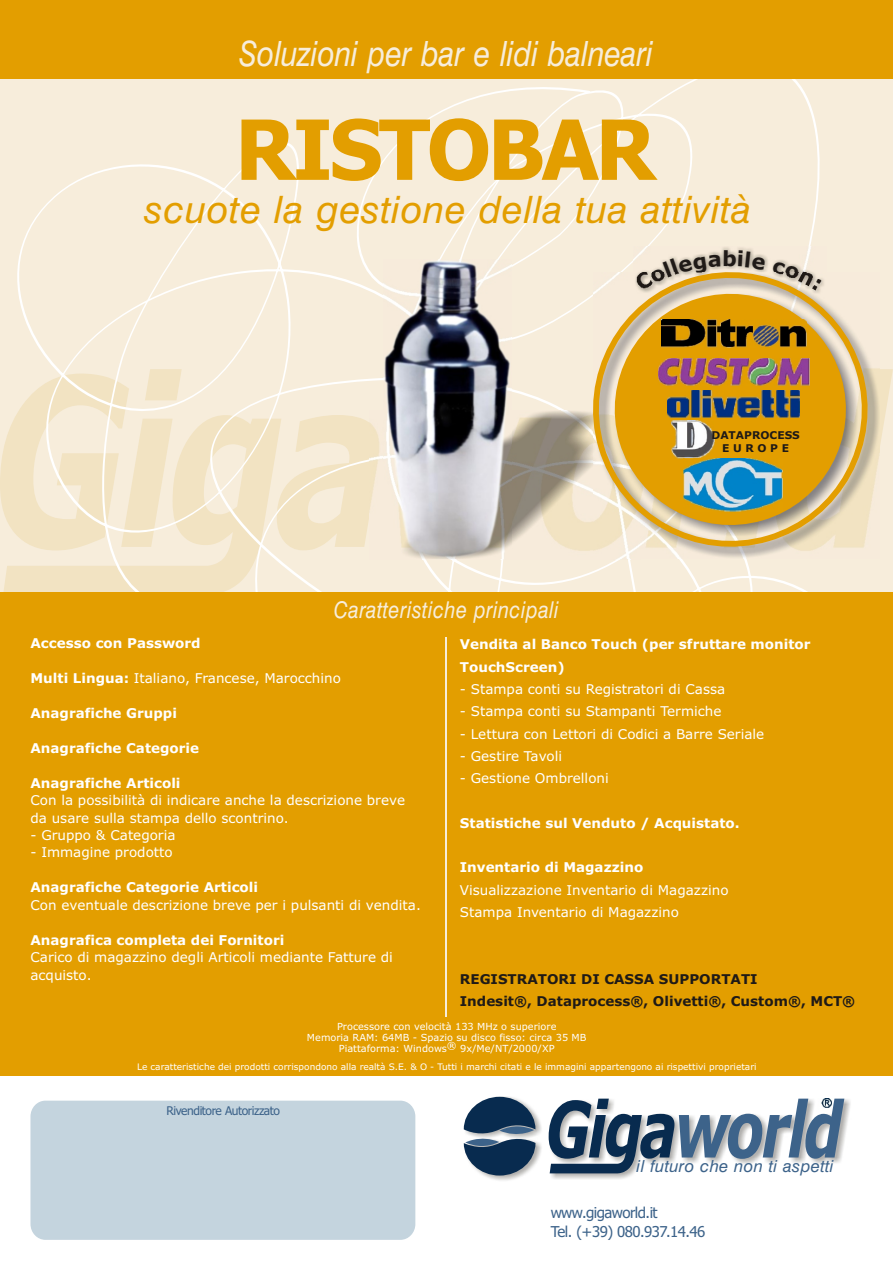
<style>
.page{position:relative;width:894px;height:1263px;background:#fff}
.page>*{position:absolute;margin:0;border:0;box-sizing:border-box;transform-origin:0 0}
.t1{font:700 82.95px "Tahoma";letter-spacing:-.035em;color:#e39e00}
.t2{font:italic 37.8px "Swis 721 BT";letter-spacing:.02em;color:#e39e00}
.t3{font:italic 34.8px "Swis 721 BT";letter-spacing:-.005em;color:#f7eddb;scale:.86 1}
.t4{font:italic 23.25px "Swis 721 BT";letter-spacing:.02em;color:#f7eddb;scale:.86 1}
.t5{font:italic 16.65px "Swis 721 BT";letter-spacing:.02em;color:#3d638a}
.t6{font:15px/18.6px "Tahoma";letter-spacing:-.035em;color:#3d638a}
.t7{font:13.5px/17.4px "Verdana";color:#fff}
.t8{font:700 13.5px/22.4px "Verdana";color:#fff}
.t9{font:700 13.5px/22.4px "Verdana";color:#1f1a17}
.t10{font:12px "Tahoma";letter-spacing:-.035em;color:#3d638a}
.t11{font:700 10.65px/13px "Verdana";color:#1f1a17;text-align:center}
.t12{font:9.75px/11.1px "Verdana";color:#fff;text-align:center}
.t13{font:9px "Verdana";color:#fff}
.s1{font-weight:700}
</style>
<div class="page">
<svg style="left:0;top:369px;width:10px;height:181px"></svg>
<svg style="left:3px;top:415px;width:7px;height:177px"></svg>
<svg style="left:883px;top:369px;width:10px;height:182px;background:#f6ebd6"></svg>
<svg style="left:10px;top:78px;width:868px;height:514px;background:#f6ebd8"></svg>
<div style="left:0;top:0;width:893px;height:78px;background:#e39e00"></div>
<div style="left:0;top:592px;width:893px;height:484px;background:#e39e00"></div>
<hr style="left:446px;top:637px;width:1px;height:379px;background:#f7eddb">
<img style="left:485px;top:1114px;width:57px;height:67px">
<svg style="left:464px;top:1097px;width:72px;height:79px"></svg>
<img style="left:549px;top:1099px;width:302px;height:80px">
<svg style="left:549px;top:1098px;width:295px;height:75px"></svg>
<div style="left:30px;top:1101px;width:385px;height:139px;background:#c4d4de;border-radius:15px"></div>
<img style="left:370px;top:411px;width:207px;height:149px">
<img style="left:383px;top:260px;width:128px;height:298px">
<img style="left:633px;top:247px;width:193px;height:9px">
<svg style="left:577px;top:256px;width:306px;height:306px;background:#ecddc3"></svg>
<svg style="left:601px;top:281px;width:258px;height:257px;background:#dfb456"></svg>
<img style="left:668px;top:391px;width:132px;height:26px">
<img style="left:661px;top:320px;width:145px;height:28px">
<img style="left:658px;top:358px;width:152px;height:28px">
<img style="left:672px;top:421px;width:43px;height:38px">
<img style="left:684px;top:458px;width:98px;height:54px">
<svg style="left:650px;top:250px;width:115px;height:34px;background:#d3c1a1"></svg>
<svg style="left:772px;top:261px;width:28px;height:19px"></svg>
<h3 class="t3" style="left:240px;top:40px;width:483px">Soluzioni per bar e lidi balneari</h3>
<h1 class="t1" style="left:235px;top:116px;width:422px">RISTOBAR</h1>
<h2 class="t2" style="left:144px;top:194px;width:608px">scuote la gestione della tua attività</h2>
<h3 class="t4" style="left:334px;top:601px;width:263px">Caratteristiche principali</h3>
<p class="t11" style="left:711px;top:430px;width:90px">DATAPROCESS<br>EUROPE</p>
<p class="t8" style="left:30px;top:633px;width:172px">Accesso con Password</p>
<p class="t7" style="left:30px;top:670px;width:312px"><span class="s1">Multi Lingua:</span> Italiano, Francese, Marocchino</p>
<p class="t8" style="left:30px;top:703px;width:148px">Anagrafiche Gruppi</p>
<p class="t8" style="left:30px;top:738px;width:170px">Anagrafiche Categorie</p>
<p class="t8" style="left:30px;top:773px;width:152px">Anagrafiche Articoli</p>
<p class="t7" style="left:30px;top:793px;width:376px">Con la possibilità di indicare anche la descrizione breve da usare sulla stampa dello scontrino.</p>
<p class="t7" style="left:30px;top:828px;width:147px">- Gruppo &amp; Categoria</p>
<p class="t7" style="left:30px;top:845px;width:144px">- Immagine prodotto</p>
<p class="t8" style="left:30px;top:877px;width:229px">Anagrafiche Categorie Articoli</p>
<p class="t7" style="left:30px;top:897px;width:392px">Con eventuale descrizione breve per i pulsanti di vendita.</p>
<p class="t8" style="left:30px;top:930px;width:255px">Anagrafica completa dei Fornitori</p>
<p class="t7" style="left:30px;top:950px;width:364px">Carico di magazzino degli Articoli mediante Fatture di acquisto.</p>
<p class="t8" style="left:460px;top:634px;width:352px">Vendita al Banco Touch (per sfruttare monitor<br>TouchScreen)</p>
<p class="t7" style="left:460px;top:681px;width:267px">- Stampa conti su Registratori di Cassa</p>
<p class="t7" style="left:460px;top:704px;width:263px">- Stampa conti su Stampanti Termiche</p>
<p class="t7" style="left:460px;top:726px;width:306px">- Lettura con Lettori di Codici a Barre Seriale</p>
<p class="t7" style="left:460px;top:748px;width:104px">- Gestire Tavoli</p>
<p class="t7" style="left:460px;top:771px;width:150px">- Gestione Ombrelloni</p>
<p class="t8" style="left:460px;top:813px;width:281px">Statistiche sul Venduto / Acquistato.</p>
<p class="t8" style="left:460px;top:857px;width:185px">Inventario di Magazzino</p>
<p class="t7" style="left:460px;top:880px;width:270px;line-height:22.4px">Visualizzazione Inventario di Magazzino<br>Stampa Inventario di Magazzino</p>
<p class="t9" style="left:460px;top:969px;width:397px">REGISTRATORI DI CASSA SUPPORTATI<br>Indesit®, Dataprocess®, Olivetti®, Custom®, MCT®</p>
<p class="t12" style="left:307px;top:1022px;width:281px">Processore con velocità 133 MHz o superiore<br>Memoria RAM: 64MB - Spazio su disco fisso: circa 35 MB<br>Piattaforma: Windows® 9x/Me/NT/2000/XP</p>
<p class="t13" style="left:137px;top:1063px;width:621px">Le caratteristiche dei prodotti corrispondono alla realtà S.E. &amp; O - Tutti i marchi citati e le immagini appartengono ai rispettivi proprietari</p>
<p class="t10" style="left:166px;top:1106px;width:115px">Rivenditore Autorizzato</p>
<p class="t5" style="left:637px;top:1160px;width:199px">il futuro che non ti aspetti</p>
<p class="t6" style="left:551px;top:1205px;width:156px">www.gigaworld.it<br>Tel. (+39) 080.937.14.46</p>
</div>
